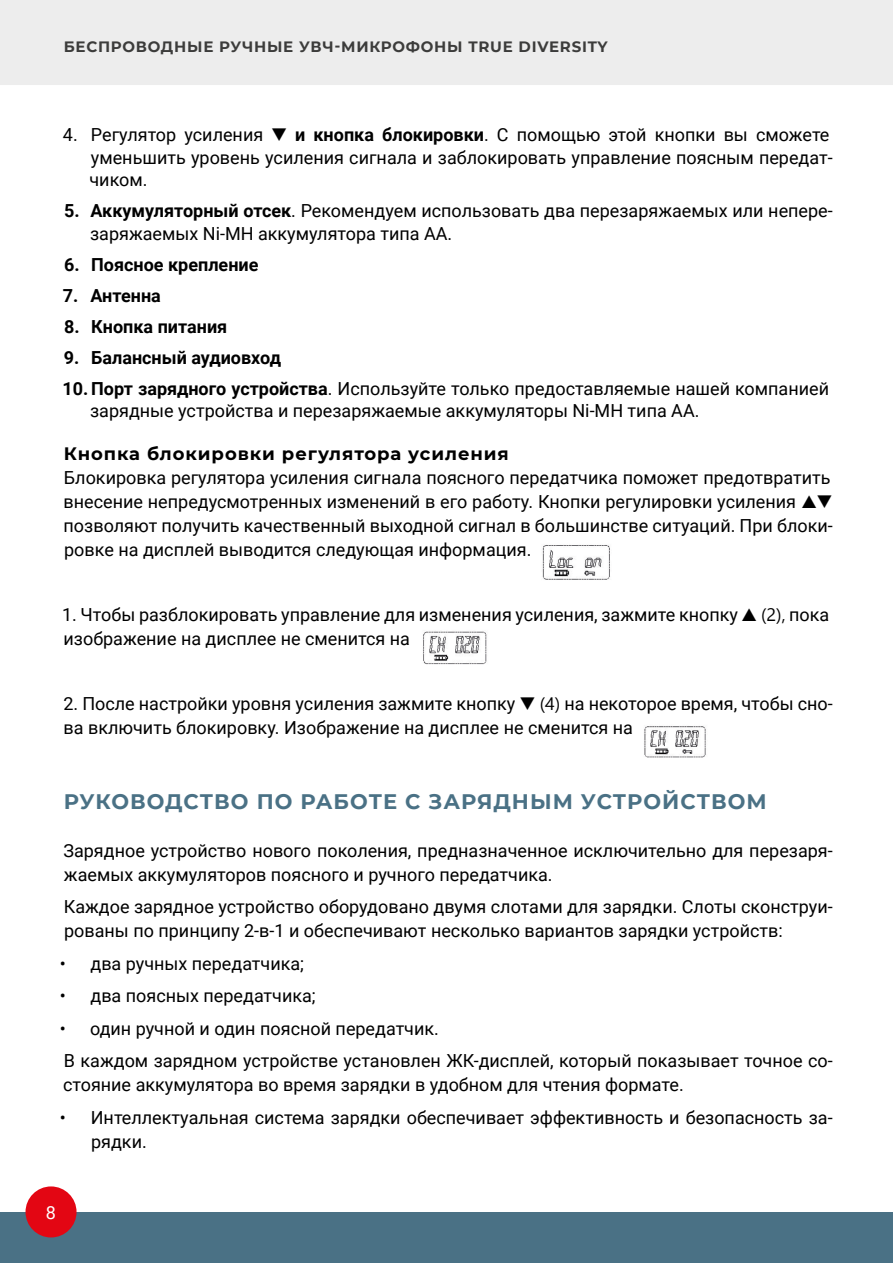
<style>
.page{position:relative;width:893px;height:1263px;background:#fff}
.page>*{position:absolute;margin:0;border:0;box-sizing:border-box;transform-origin:0 0}
.t1{font:700 21px "Montserrat";letter-spacing:.05em;color:#4a7185}
.t2{font:18px/24px "Roboto";color:#000}
.t3{font:700 18px "Roboto";color:#000}
.t4{font:700 18px "Montserrat";letter-spacing:.05em;color:#000}
.t5{font:18px "Roboto";color:#fff}
.t6{font:700 15px "Montserrat";letter-spacing:.05em;color:#3c3c3b}
.s1{font-weight:700}
</style>
<div class="page">
<div style="left:0;top:1212px;width:893px;height:51px;background:#4a7185"></div>
<div style="left:26px;top:1186px;width:51px;height:51px;background:#e30613;border-radius:50%"></div>
<div style="left:0;top:0;width:893px;height:85px;background:#ededed"></div>
<img style="left:542px;top:545px;width:68px;height:35px">
<img style="left:423px;top:631px;width:64px;height:34px">
<img style="left:644px;top:726px;width:62px;height:32px">
<p class="t6" style="left:64px;top:36px;width:545px">БЕСПРОВОДНЫЕ РУЧНЫЕ УВЧ-МИКРОФОНЫ TRUE DIVERSITY</p>
<p class="t2" style="left:89px;top:123px;width:745px;line-height:22.5px;text-indent:-27px">4. Регулятор усиления ▼ <span class="s1">и кнопка блокировки</span>. С помощью этой кнопки вы сможете уменьшить уровень усиления сигнала и заблокировать управление поясным передат&shy;чиком.</p>
<p class="t2" style="left:90px;top:199px;width:744px;line-height:22.5px;text-indent:-26px"><span class="s1">5. Аккумуляторный отсек</span>. Рекомендуем использовать два перезаряжаемых или непере&shy;заряжаемых Ni-MH аккумулятора типа AA.</p>
<p class="t3" style="left:64px;top:252px;width:196px">6. Поясное крепление</p>
<p class="t3" style="left:63px;top:283px;width:100px">7. Антенна</p>
<p class="t3" style="left:64px;top:314px;width:165px">8. Кнопка питания</p>
<p class="t3" style="left:64px;top:345px;width:219px">9. Балансный аудиовход</p>
<p class="t2" style="left:90px;top:376px;width:740px;line-height:22.5px;text-indent:-28px"><span class="s1">10. Порт зарядного устройства</span>. Используйте только предоставляемые нашей компанией зарядные устройства и перезаряжаемые аккумуляторы Ni-MH типа AA.</p>
<p class="t4" style="left:64px;top:441px;width:447px">Кнопка блокировки регулятора усиления</p>
<p class="t2" style="left:64px;top:465px;width:771px">Блокировка регулятора усиления сигнала поясного передатчика поможет предотвратить внесение непредусмотренных изменений в его работу. Кнопки регулировки усиления ▲▼ позволяют получить качественный выходной сигнал в большинстве ситуаций. При блоки&shy;ровке на дисплей выводится следующая информация.</p>
<p class="t2" style="left:62px;top:602px;width:696px">1. Чтобы разблокировать управление для изменения усиления, зажмите кнопку ▲</p>
<p class="t2" style="left:789px;top:602px;width:42px">пока</p>
<p class="t2" style="left:64px;top:626px;width:348px">изображение на дисплее не сменится на</p>
<p class="t2" style="left:64px;top:691px;width:771px">2. После настройки уровня усиления зажмите кнопку ▼ ✔ на некоторое время, чтобы сно&shy;ва включить блокировку. Изображение на дисплее не сменится на</p>
<p class="t1" style="left:64px;top:786px;width:704px">РУКОВОДСТВО ПО РАБОТЕ С ЗАРЯДНЫМ УСТРОЙСТВОМ</p>
<p class="t2" style="left:63px;top:838px;width:771px">Зарядное устройство нового поколения, предназначенное исключительно для перезаря&shy;жаемых аккумуляторов поясного и ручного передатчика.</p>
<p class="t2" style="left:64px;top:894px;width:770px">Каждое зарядное устройство оборудовано двумя слотами для зарядки. Слоты сконструи&shy;рованы по принципу 2-в-1 и обеспечивают несколько вариантов зарядки устройств:</p>
<p class="t2" style="left:60px;top:951px;width:246px">• два ручных передатчика;</p>
<p class="t2" style="left:60px;top:983px;width:257px">• два поясных передатчика;</p>
<p class="t2" style="left:60px;top:1011px;width:774px;line-height:32.5px">• один ручной и один поясной передатчик.<br>В каждом зарядном устройстве установлен ЖК-дисплей, который показывает точное со-</p>
<p class="t2" style="left:63px;top:1072px;width:622px">стояние аккумулятора во время зарядки в удобном для чтения формате.</p>
<p class="t2" style="left:91px;top:1105px;width:743px;text-indent:-31px">• Интеллектуальная система зарядки обеспечивает эффективность и безопасность за&shy;рядки.</p>
<p class="t5" style="left:46px;top:1200px;width:12px">8</p>
</div>
